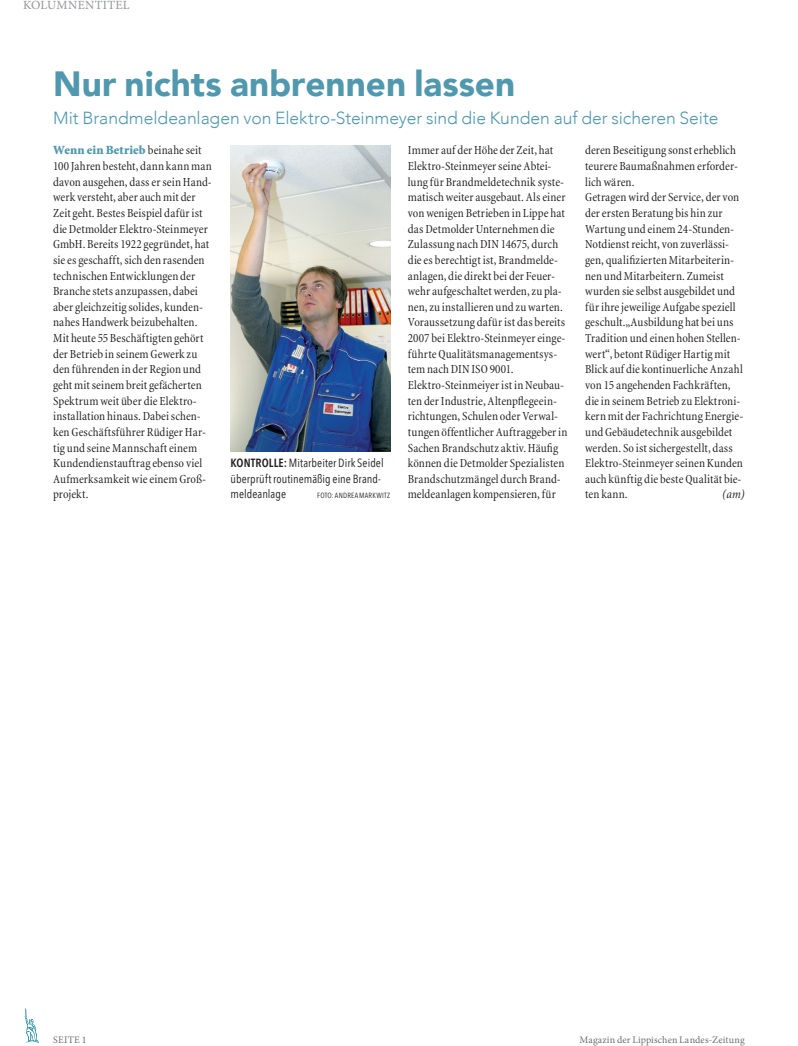
<style>
.page{position:relative;width:798px;height:1046px;background:#fff}
.page>*{position:absolute;margin:0;border:0;box-sizing:border-box;transform-origin:0 0}
.t1{font:900 35px "Avenir";color:#5098ae}
.t2{font:300 17.5px "Avenir";color:#5098ae}
.t3{font:condensed 12.5px/15.6px "Minion";letter-spacing:.005em;color:#231f20}
.Kolumne_links{font:12.5px "Minion Pro";letter-spacing:.025em;color:#939598}
.t4{font:italic condensed 12.5px "Minion";color:#231f20}
.t5{font:11.88px/15.6px "Avenir Next Condensed";letter-spacing:.005em;color:#231f20}
.Ausgabe{font:10px "Minion Pro";letter-spacing:.015em;color:#6c6d70}
.Pagina_links{font:10px "Minion Pro";letter-spacing:.03em;color:#6c6d70}
.t6{font:7.5px "Avenir Next Condensed";letter-spacing:.03em;color:#231f20}
.s1{font-weight:900;font-stretch:normal;color:#5098ae}
.s2{font-weight:600}
</style>
<div class="page">
<svg style="left:25px;top:1008px;width:14px;height:35px"></svg>
<img style="left:230px;top:145px;width:160px;height:306px">
<p class="Kolumne_links" style="left:23px;top:-4px;width:108px">KOLUMNENTITEL</p>
<p class="t1" style="left:53px;top:53px;width:463px">Nur nichts anbrennen lassen</p>
<p class="t2" style="left:53px;top:107px;width:666px">Mit Brandmeldeanlagen von Elektro-Steinmeyer sind die Kunden auf der sicheren Seite</p>
<p class="t3" style="left:585px;top:143px;width:154px">deren Beseitigung sonst erheblich teurere Baumaßnahmen erforder&shy;lich wären.</p>
<p class="t3" style="left:585px;top:190px;width:160px">Getragen wird der Service, der von der ersten Beratung bis hin zur Wartung und einem 24-Stunden-Notdienst reicht, von zuverlässi&shy;gen, qualifizierten Mitarbeiterin&shy;nen und Mitarbeitern. Zumeist wurden sie selbst ausgebildet und für ihre jeweilige Aufgabe speziell geschult.„Ausbildung hat bei uns Tradition und einen hohen Stellen&shy;wert“, betont Rüdiger Hartig mit Blick auf die kontinuerliche Anzahl von 15 angehenden Fachkräften, die in seinem Betrieb zu Elektroni&shy;kern mit der Fachrichtung Energie&shy;und Gebäudetechnik ausgebildet werden. So ist sichergestellt, dass Elektro-Steinmeyer seinen Kunden auch künftig die beste Qualität bie&shy;ten kann.</p>
<p class="t3" style="left:53px;top:143px;width:160px"><span class="s1">Wenn ein Betrieb</span> beinahe seit 100 Jahren besteht, dann kann man davon ausgehen, dass er sein Hand&shy;werk versteht, aber auch mit der Zeit geht. Bestes Beispiel dafür ist die Detmolder Elektro-Steinmeyer GmbH. Bereits 1922 gegründet, hat sie es geschafft, sich den rasenden technischen Entwicklungen der Branche stets anzupassen, dabei aber gleichzeitig solides, kunden&shy;nahes Handwerk beizubehalten.</p>
<p class="t3" style="left:53px;top:330px;width:154px">Mit heute 55 Beschäftigten gehört der Betrieb in seinem Gewerk zu den führenden in der Region und geht mit seinem breit gefächerten<br>Spektrum weit über die Elektro&shy;installation hinaus. Dabei schen&shy;ken Geschäftsführer Rüdiger Har&shy;tig und seine Mannschaft einem<br>Kundendienstauftrag ebenso viel<br>Aufmerksamkeit wie einem Groß&shy;projekt.</p>
<p class="t3" style="left:407px;top:143px;width:159px">Immer auf der Höhe der Zeit, hat Elektro-Steinmeyer seine Abtei&shy;lung für Brandmeldetechnik syste&shy;matisch weiter ausgebaut. Als einer von wenigen Betrieben in Lippe hat das Detmolder Unternehmen die Zulassung nach DIN 14675, durch die es berechtigt ist, Brandmelde&shy;anlagen, die direkt bei der Feuer&shy;wehr aufgeschaltet werden, zu pla&shy;nen, zu installieren und zu warten.<br>Voraussetzung dafür ist das bereits 2007 bei Elektro-Steinmeyer einge&shy;führte Qualitätsmanagementsys&shy;tem nach DIN ISO 9001.</p>
<p class="t3" style="left:407px;top:377px;width:161px">Elektro-Steinmeiyer ist in Neubau&shy;ten der Industrie, Altenpflegeein&shy;richtungen, Schulen oder Verwal&shy;tungen öffentlicher Auftraggeber in Sachen Brandschutz aktiv. Häufig können die Detmolder Spezialisten Brandschutzmängel durch Brand&shy;meldeanlagen kompensieren, für</p>
<p class="t5" style="left:230px;top:454px;width:155px"><span class="s2">KONTROLLE:</span> Mitarbeiter Dirk Seidel überprüft routinemäßig eine Brand&shy;meldeanlage</p>
<p class="t4" style="left:721px;top:488px;width:24px">(am)</p>
<p class="t6" style="left:317px;top:489px;width:74px">FOTO: ANDREA MARKWITZ</p>
<p class="Pagina_links" style="left:53px;top:1033px;width:35px">SEITE 1</p>
<p class="Ausgabe" style="left:579px;top:1033px;width:167px">Magazin der Lippischen Landes-Zeitung</p>
</div>
